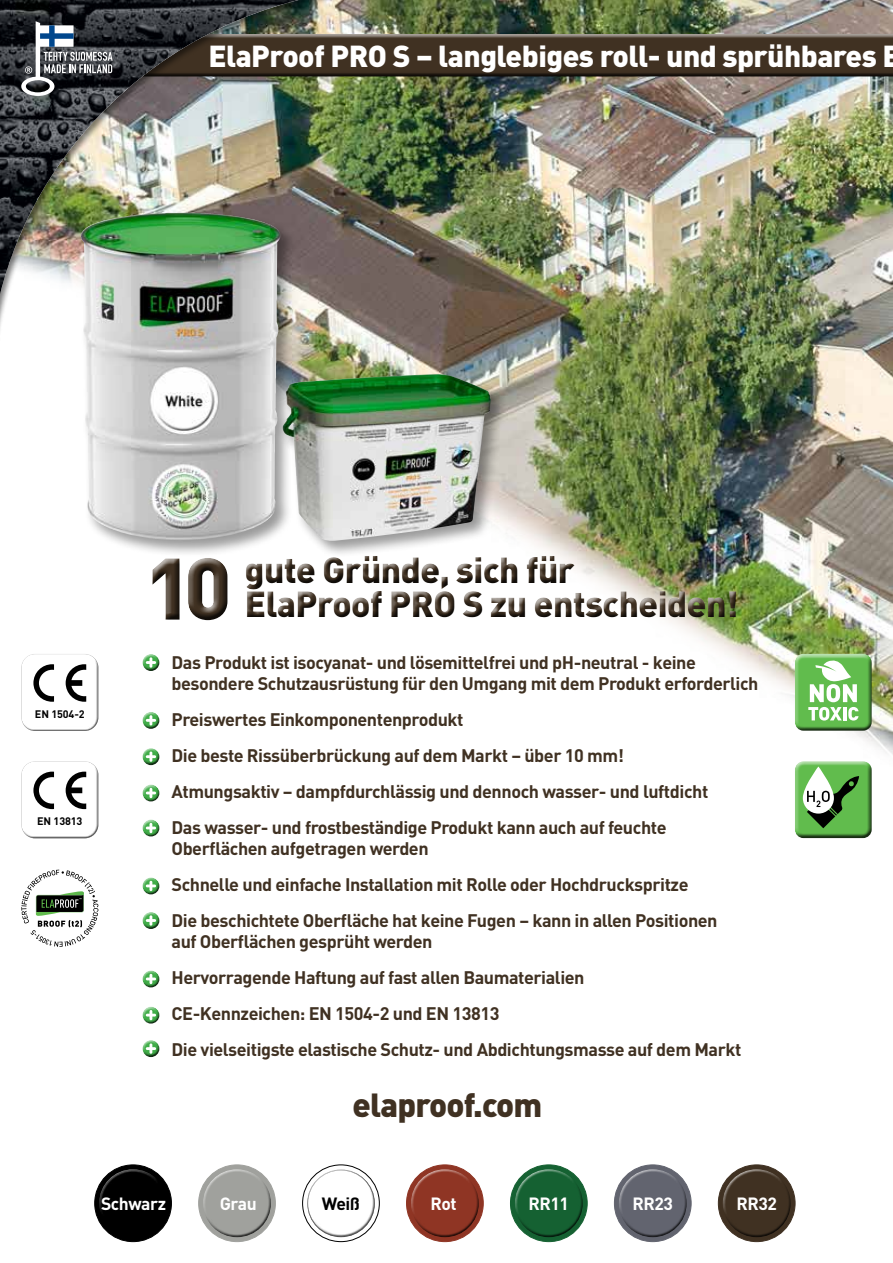
<style>
.page{position:relative;width:893px;height:1263px;background:#fff}
.page>*{position:absolute;margin:0;border:0;box-sizing:border-box;transform-origin:0 0}
.t1{font:900 86.1px "DINOT";color:#403122}
.t2{font:900 36px "DINOT";letter-spacing:-.025em;color:#403122}
.t3{font:900 33px "DINOT";letter-spacing:-.025em;color:#403122}
.t4{font:900 30px "DINOT";letter-spacing:-.02em;color:#fff}
.t5{font:700 18px/36px "DINOT";letter-spacing:-.025em;color:#403122}
.t6{font:700 17.55px "DINOT";letter-spacing:-.025em;color:#fff}
.t7{font:700 17.55px "DINOT";color:#000}
.t8{font:700 10.8px "DINOT";letter-spacing:-.01em;color:#000}
</style>
<div class="page">
<img style="left:32px;top:0;width:861px;height:1191px">
<div style="left:239px;top:549px;width:503px;height:72px;background:#fff;opacity:.75"></div>
<div style="left:242px;top:552px;width:501px;height:72px;background:#000;opacity:.75"></div>
<div style="left:146px;top:551px;width:84px;height:72px;background:#fff"></div>
<div style="left:148px;top:554px;width:86px;height:72px;background:#000;opacity:.75"></div>
<div style="left:140px;top:654px;width:20px;height:14px;background:#fff;opacity:.75"></div>
<div style="left:140px;top:656px;width:20px;height:17px;background:#000;opacity:.75"></div>
<div style="left:140px;top:748px;width:20px;height:14px;background:#fff;opacity:.75"></div>
<div style="left:140px;top:750px;width:20px;height:17px;background:#000;opacity:.75"></div>
<div style="left:140px;top:819px;width:20px;height:14px;background:#fff;opacity:.75"></div>
<div style="left:140px;top:822px;width:20px;height:17px;background:#000;opacity:.75"></div>
<div style="left:140px;top:912px;width:20px;height:14px;background:#fff;opacity:.75"></div>
<div style="left:140px;top:914px;width:20px;height:17px;background:#000;opacity:.75"></div>
<div style="left:140px;top:711px;width:20px;height:14px;background:#fff;opacity:.75"></div>
<div style="left:140px;top:714px;width:20px;height:17px;background:#000;opacity:.75"></div>
<div style="left:140px;top:784px;width:20px;height:14px;background:#fff;opacity:.75"></div>
<div style="left:140px;top:787px;width:20px;height:17px;background:#000;opacity:.75"></div>
<div style="left:140px;top:877px;width:20px;height:14px;background:#fff;opacity:.75"></div>
<div style="left:140px;top:880px;width:20px;height:17px;background:#000;opacity:.75"></div>
<div style="left:140px;top:970px;width:20px;height:14px;background:#fff;opacity:.75"></div>
<div style="left:140px;top:973px;width:20px;height:17px;background:#000;opacity:.75"></div>
<div style="left:140px;top:1006px;width:20px;height:14px;background:#fff;opacity:.75"></div>
<div style="left:140px;top:1009px;width:20px;height:17px;background:#000;opacity:.75"></div>
<div style="left:140px;top:1040px;width:20px;height:14px;background:#fff;opacity:.75"></div>
<div style="left:140px;top:1042px;width:20px;height:17px;background:#000;opacity:.75"></div>
<div style="left:794px;top:760px;width:79px;height:75px;background:#fff;opacity:.75"></div>
<div style="left:794px;top:763px;width:79px;height:77px;background:#000;opacity:.75"></div>
<svg style="left:803px;top:766px;width:31px;height:47px"></svg>
<svg style="left:807px;top:776px;width:52px;height:52px"></svg>
<div style="left:795px;top:653px;width:79px;height:74px;background:#fff;opacity:.75"></div>
<div style="left:795px;top:655px;width:79px;height:78px;background:#000;opacity:.75"></div>
<svg style="left:808px;top:659px;width:50px;height:61px"></svg>
<div style="left:21px;top:759px;width:78px;height:73px;background:#fff"></div>
<div style="left:21px;top:765px;width:79px;height:73px;background:#000;opacity:.75"></div>
<svg style="left:21px;top:761px;width:77px;height:77px"></svg>
<div style="left:21px;top:651px;width:78px;height:73px;background:#fff"></div>
<div style="left:21px;top:658px;width:79px;height:73px;background:#000;opacity:.75"></div>
<svg style="left:21px;top:654px;width:77px;height:77px"></svg>
<svg style="left:21px;top:870px;width:77px;height:77px"></svg>
<img style="left:0;top:0;width:395px;height:382px">
<img style="left:0;top:0;width:298px;height:295px">
<img style="left:21px;top:21px;width:872px;height:75px">
<div style="left:510px;top:1165px;width:77px;height:77px;border:1px solid #156132;border-radius:50%"></div>
<div style="left:514px;top:1168px;width:68px;height:51px;background:#fff;opacity:.75"></div>
<div style="left:516px;top:1180px;width:69px;height:59px;background:#000;opacity:.75"></div>
<div style="left:614px;top:1165px;width:77px;height:76px;background:#62646f;border-radius:50%"></div>
<div style="left:614px;top:1165px;width:77px;height:77px;border:1px solid #62646f;border-radius:50%"></div>
<div style="left:618px;top:1168px;width:67px;height:51px;background:#fff;opacity:.75"></div>
<div style="left:620px;top:1180px;width:68px;height:59px;background:#000;opacity:.75"></div>
<div style="left:718px;top:1165px;width:77px;height:76px;background:#403122;border-radius:50%"></div>
<div style="left:718px;top:1165px;width:77px;height:77px;border:1px solid #403122;border-radius:50%"></div>
<div style="left:722px;top:1168px;width:67px;height:51px;background:#fff;opacity:.75"></div>
<div style="left:723px;top:1180px;width:69px;height:59px;background:#000;opacity:.75"></div>
<div style="left:406px;top:1165px;width:77px;height:77px;border:1px solid #8f3524;border-radius:50%"></div>
<div style="left:410px;top:1168px;width:68px;height:51px;background:#fff;opacity:.75"></div>
<div style="left:412px;top:1180px;width:69px;height:59px;background:#000;opacity:.75"></div>
<div style="left:199px;top:1165px;width:76px;height:77px;border:1px solid #a0a19d;border-radius:50%"></div>
<div style="left:202px;top:1168px;width:68px;height:51px;background:#fff;opacity:.75"></div>
<div style="left:204px;top:1180px;width:69px;height:59px;background:#000;opacity:.75"></div>
<div style="left:95px;top:1165px;width:77px;height:77px;border:1px solid #000;border-radius:50%"></div>
<div style="left:98px;top:1168px;width:68px;height:51px;background:#fff;opacity:.75"></div>
<div style="left:100px;top:1180px;width:69px;height:59px;background:#000"></div>
<div style="left:302px;top:1165px;width:77px;height:77px;border:1px solid #000;border-radius:50%"></div>
<div style="left:306px;top:1168px;width:68px;height:51px;background:#fff;opacity:.75"></div>
<div style="left:308px;top:1180px;width:69px;height:59px;background:#000;opacity:.75"></div>
<div style="left:281px;top:372px;width:227px;height:186px;background:#000;opacity:.4"></div>
<img style="left:297px;top:374px;width:194px;height:167px">
<div style="left:79px;top:210px;width:218px;height:348px;background:#000;opacity:.4"></div>
<img style="left:81px;top:213px;width:95px;height:305px">
<h3 class="t4" style="left:208px;top:36px;width:694px">ElaProof PRO S – langlebiges roll- und sprühbares E</h3>
<p class="t8" style="left:35px;top:707px;width:51px">EN 1504-2</p>
<p class="t8" style="left:37px;top:814px;width:47px">EN 13813</p>
<h2 class="t2" style="left:244px;top:545px;width:332px">gute Gründe, sich für</h2>
<h1 class="t1" style="left:145px;top:530px;width:89px">10</h1>
<h2 class="t2" style="left:244px;top:580px;width:496px">ElaProof PRO S zu entscheiden!</h2>
<p class="t5" style="left:172px;top:652px;width:588px;line-height:21px">Das Produkt ist isocyanat- und lösemittelfrei und pH-neutral - keine besondere Schutzausrüstung für den Umgang mit dem Produkt erforderlich</p>
<p class="t5" style="left:172px;top:701px;width:538px">Preiswertes Einkomponentenprodukt<br>Die beste Rissüberbrückung auf dem Markt – über 10 mm!<br>Atmungsaktiv – dampfdurchlässig und dennoch wasser- und luftdicht Das wasser- und frostbeständige Produkt kann auch auf feuchte</p>
<p class="t5" style="left:172px;top:830px;width:548px">Oberflächen aufgetragen werden<br>Schnelle und einfache Installation mit Rolle oder Hochdruckspritze<br>Die beschichtete Oberfläche hat keine Fugen – kann in allen Positionen</p>
<p class="t5" style="left:172px;top:923px;width:571px">auf Oberflächen gesprüht werden<br>Hervorragende Haftung auf fast allen Baumaterialien<br>CE-Kennzeichen: EN 1504-2 und EN 13813<br>Die vielseitigste elastische Schutz- und Abdichtungsmasse auf dem Markt</p>
<h3 class="t3" style="left:352px;top:1083px;width:192px">elaproof.com</h3>
<p class="t6" style="left:101px;top:1192px;width:67px">Schwarz</p>
<p class="t6" style="left:220px;top:1192px;width:39px">Grau</p>
<p class="t7" style="left:322px;top:1192px;width:40px">Weiß</p>
<p class="t6" style="left:430px;top:1192px;width:28px">Rot</p>
<p class="t6" style="left:528px;top:1192px;width:42px">RR11</p>
<p class="t6" style="left:632px;top:1192px;width:42px">RR23</p>
<p class="t6" style="left:736px;top:1192px;width:42px">RR32</p>
</div>
